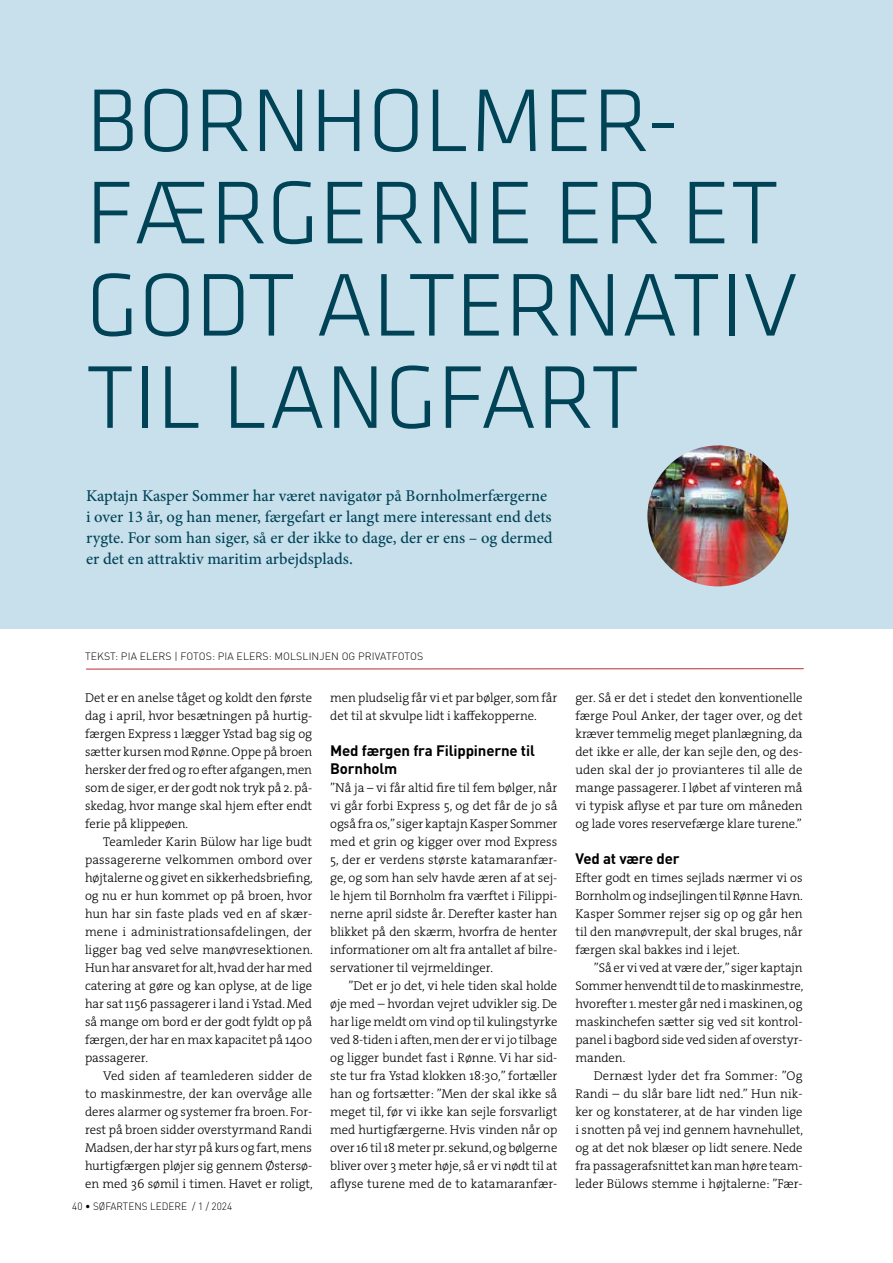
<style>
.page{position:relative;width:893px;height:1263px;background:#fff}
.page>*{position:absolute;margin:0;border:0;box-sizing:border-box;transform-origin:0 0}
.t1{font:300 92.25px/92.2px "Klavika";color:#004357}
.t2{font:500 16.5px/21px "Minion Pro";color:#004357}
.t3{font:700 15px/18px "DINOT";letter-spacing:-.01em;color:#000}
.t4{font:12.75px/18px "The Serif HP3 Lig";letter-spacing:-.005em;color:#000;text-align:justify}
.t5{font:300 12.75px/18px "The Serif";letter-spacing:-.005em;color:#000;text-align:justify}
.t6{font:300 10.5px "DINOT";letter-spacing:.01em;color:#000}
.t7{font:300 10.5px "DINOT";letter-spacing:.01em;color:#000;scale:.95 1}
</style>
<div class="page">
<div style="left:0;top:0;width:893px;height:629px;background:#c8e0eb"></div>
<hr style="left:86px;top:668px;width:718px;height:1px;background:#bc2b30">
<img style="left:647px;top:445px;width:141px;height:141px;border-radius:70px">
<h1 class="t1" style="left:86px;top:76px;width:713px">BORNHOLMER-<br>FÆRGERNE ER ET<br>GODT ALTERNATIV<br>TIL LANGFART</h1>
<p class="t2" style="left:86px;top:485px;width:468px">Kaptajn Kasper Sommer har været navigatør på Bornholmerfærgerne i over 13 år, og han mener, færgefart er langt mere interessant end dets rygte. For som han siger, så er der ikke to dage, der er ens – og dermed er det en attraktiv maritim arbejdsplads.</p>
<p class="t6" style="left:85px;top:650px;width:340px">TEKST: PIA ELERS | FOTOS: PIA ELERS: MOLSLINJEN OG PRIVATFOTOS</p>
<p class="t5" style="left:85px;top:688px;width:229px">Det er en anelse tåget og koldt den første dag i april, hvor besætningen på hurtig&shy;færgen Express 1 lægger Ystad bag sig og sætter kursen mod Rønne. Oppe på broen hersker der fred og ro efter afgangen, men som de siger, er der godt nok tryk på 2. på&shy;skedag, hvor mange skal hjem efter endt ferie på klippeøen.</p>
<p class="t4" style="left:85px;top:833px;width:229px;text-indent:18px">Teamleder Karin Bülow har lige budt passagererne velkommen ombord over højtalerne og givet en sikkerhedsbriefing, og nu er hun kommet op på broen, hvor hun har sin faste plads ved en af skær&shy;mene i administrationsafdelingen, der ligger bag ved selve manøvresektionen.<br>Hun har ansvaret for alt, hvad der har med catering at gøre og kan oplyse, at de lige har sat 1156 passagerer i land i Ystad. Med så mange om bord er der godt fyldt op på færgen, der har en max kapacitet på 1400 passagerer.</p>
<p class="t4" style="left:85px;top:1067px;width:229px;text-indent:18px">Ved siden af teamlederen sidder de to maskinmestre, der kan overvåge alle deres alarmer og systemer fra broen. For&shy;rest på broen sidder overstyrmand Randi Madsen, der har styr på kurs og fart, mens hurtigfærgen pløjer sig gennem Østersø&shy;en med 36 sømil i timen. Havet er roligt,</p>
<p class="t4" style="left:330px;top:689px;width:229px">men pludselig får vi et par bølger, som får det til at skvulpe lidt i kaffekopperne.</p>
<p class="t3" style="left:330px;top:741px;width:206px">Med færgen fra Filippinerne til<br>Bornholm</p>
<p class="t5" style="left:330px;top:778px;width:229px">”Nå ja – vi får altid fire til fem bølger, når vi går forbi Express 5, og det får de jo så også fra os,” siger kaptajn Kasper Sommer med et grin og kigger over mod Express 5, der er verdens største katamaranfær&shy;ge, og som han selv havde æren af at sej&shy;le hjem til Bornholm fra værftet i Filippi&shy;nerne april sidste år. Derefter kaster han blikket på den skærm, hvorfra de henter informationer om alt fra antallet af bilre&shy;servationer til vejrmeldinger.</p>
<p class="t4" style="left:330px;top:977px;width:229px;text-indent:18px">”Det er jo det, vi hele tiden skal holde øje med – hvordan vejret udvikler sig. De har lige meldt om vind op til kulingstyrke ved 8-tiden i aften, men der er vi jo tilbage og ligger bundet fast i Rønne. Vi har sid&shy;ste tur fra Ystad klokken 18:30,” fortæller han og fortsætter: ”Men der skal ikke så meget til, før vi ikke kan sejle forsvarligt med hurtigfærgerne. Hvis vinden når op over 16 til 18 meter pr. sekund, og bølgerne bliver over 3 meter høje, så er vi nødt til at aflyse turene med de to katamaranfær-</p>
<p class="t7" style="left:72px;top:1200px;width:170px">40 • SØFARTENS LEDERE / 1 / 2024</p>
<p class="t4" style="left:575px;top:689px;width:229px">ger. Så er det i stedet den konventionelle færge Poul Anker, der tager over, og det kræver temmelig meget planlægning, da det ikke er alle, der kan sejle den, og des&shy;uden skal der jo provianteres til alle de mange passagerer. I løbet af vinteren må vi typisk aflyse et par ture om måneden og lade vores reservefærge klare turene.”</p>
<p class="t3" style="left:575px;top:849px;width:106px">Ved at være der</p>
<p class="t5" style="left:575px;top:868px;width:229px">Efter godt en times sejlads nærmer vi os Bornholm og indsejlingen til Rønne Havn.<br>Kasper Sommer rejser sig op og går hen til den manøvrepult, der skal bruges, når færgen skal bakkes ind i lejet.</p>
<p class="t4" style="left:575px;top:959px;width:229px;text-indent:18px">”Så er vi ved at være der,” siger kaptajn Sommer henvendt til de to maskinmestre, hvorefter 1. mester går ned i maskinen, og maskinchefen sætter sig ved sit kontrol&shy;panel i bagbord side ved siden af overstyr&shy;manden.</p>
<p class="t4" style="left:575px;top:1067px;width:229px;text-indent:18px">Dernæst lyder det fra Sommer: ”Og Randi – du slår bare lidt ned.” Hun nik&shy;ker og konstaterer, at de har vinden lige i snotten på vej ind gennem havnehullet, og at det nok blæser op lidt senere. Nede fra passagerafsnittet kan man høre team&shy;leder Bülows stemme i højtalerne: ”Fær-</p>
</div>
